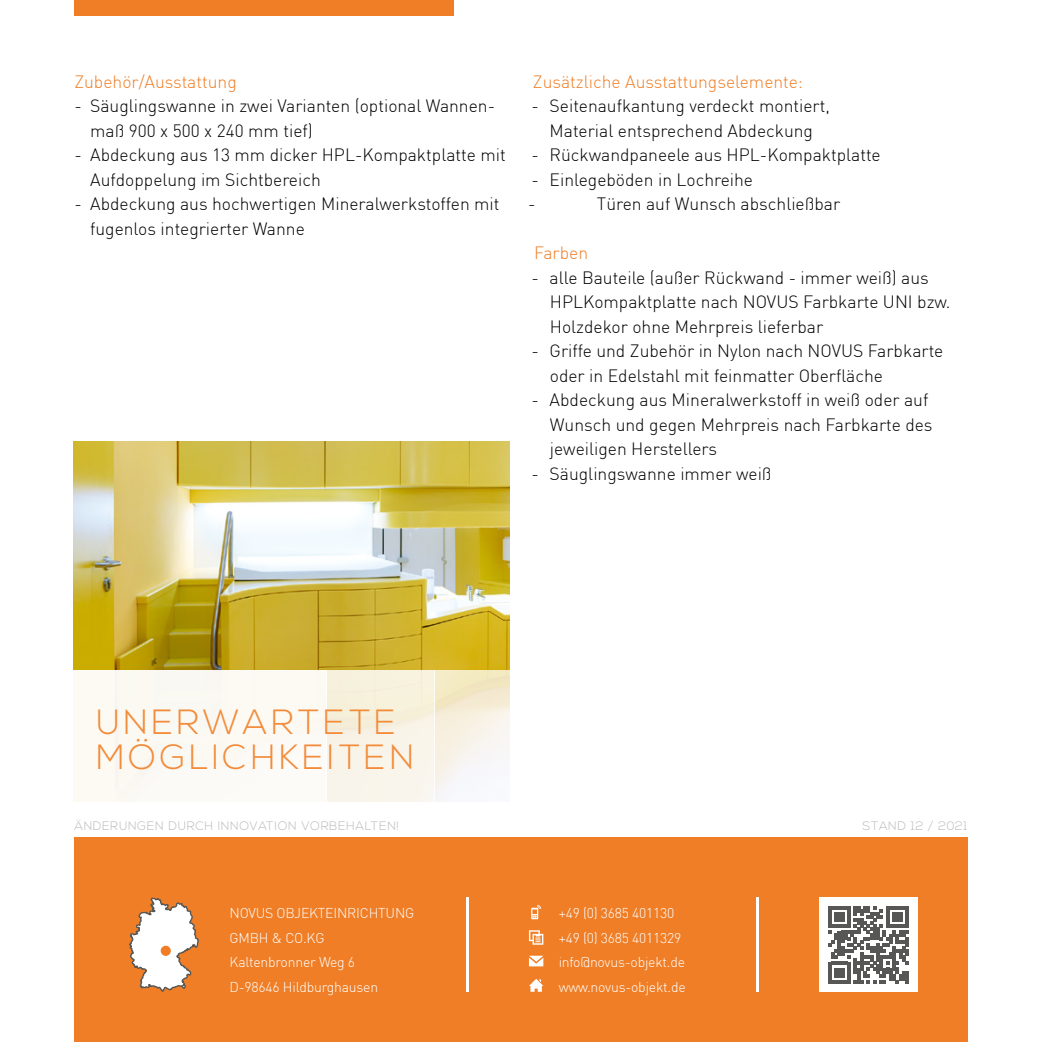
<style>
.page{position:relative;width:1042px;height:1042px;background:#fff}
.page>*{position:absolute;margin:0;border:0;box-sizing:border-box;transform-origin:0 0}
.t1{font:300 35px/35px "Nexa";letter-spacing:.1em;color:#f28c3b}
.t2{font:300 17.5px/24.5px "DIN";color:#000}
.t3{font:300 17.5px "DIN";color:#ef7e26}
.t4{font:300 14px/24.5px "DIN";letter-spacing:-.015em;color:#fff}
.t5{font:300 12.25px "Nexa";letter-spacing:.05em;color:#beb9b9}
</style>
<div class="page">
<img style="left:74px;top:441px;width:436px;height:229px">
<div style="left:74px;top:0;width:380px;height:15px;background:#ef7e26"></div>
<div style="left:74px;top:837px;width:893px;height:205px;background:#ef7e26"></div>
<svg style="left:129px;top:897px;width:70px;height:95px"></svg>
<div style="left:161px;top:945px;width:10px;height:11px;background:#ef7e26;border-radius:50%"></div>
<hr style="left:466px;top:897px;width:2px;height:95px;background:#fff">
<hr style="left:756px;top:897px;width:3px;height:95px;background:#fff">
<div style="left:819px;top:897px;width:98px;height:95px;background:#fff"></div>
<svg style="left:828px;top:906px;width:80px;height:77px"></svg>
<svg style="left:529px;top:930px;width:14px;height:14px"></svg>
<svg style="left:531px;top:905px;width:10px;height:14px"></svg>
<svg style="left:529px;top:955px;width:14px;height:11px"></svg>
<svg style="left:529px;top:979px;width:14px;height:13px"></svg>
<div style="left:67px;top:670px;width:259px;height:131px;background:#fcfaf2"></div>
<div style="left:326px;top:670px;width:108px;height:131px;background:linear-gradient(to right,#f7f1e1,#f9f4e6)"></div>
<svg style="left:435px;top:670px;width:75px;height:131px"></svg>
<p class="t3" style="left:74px;top:70px;width:164px">Zubehör/Ausstattung</p>
<p class="t2" style="left:90px;top:93px;width:406px;text-indent:-16px">- Säuglingswanne in zwei Varianten (optional Wannen&shy;maß 900 x 500 x 240 mm tief)</p>
<p class="t2" style="left:90px;top:142px;width:417px;text-indent:-16px">- Abdeckung aus 13 mm dicker HPL-Kompaktplatte mit<br>Aufdoppelung im Sichtbereich</p>
<p class="t2" style="left:90px;top:191px;width:411px;text-indent:-16px">- Abdeckung aus hochwertigen Mineralwerkstoffen mit fugenlos integrierter Wanne</p>
<p class="t3" style="left:533px;top:70px;width:272px">Zusätzliche Ausstattungselemente:</p>
<p class="t2" style="left:531px;top:93px;width:300px;text-align:center">- Seitenaufkantung verdeckt montiert,<br>Material entsprechend Abdeckung</p>
<p class="t2" style="left:531px;top:142px;width:351px">- Rückwandpaneele aus HPL-Kompaktplatte</p>
<p class="t2" style="left:528px;top:167px;width:227px">- Einlegeböden in Lochreihe -</p>
<p class="t2" style="left:597px;top:191px;width:245px">Türen auf Wunsch abschließbar</p>
<p class="t3" style="left:534px;top:242px;width:56px">Farben</p>
<p class="t2" style="left:550px;top:265px;width:402px;text-indent:-18px">- alle Bauteile (außer Rückwand - immer weiß) aus<br>HPLKompaktplatte nach NOVUS Farbkarte UNI bzw.<br>Holzdekor ohne Mehrpreis lieferbar</p>
<p class="t2" style="left:550px;top:338px;width:395px;text-indent:-18px">- Griffe und Zubehör in Nylon nach NOVUS Farbkarte oder in Edelstahl mit feinmatter Oberfläche</p>
<p class="t2" style="left:550px;top:387px;width:384px;text-indent:-18px">- Abdeckung aus Mineralwerkstoff in weiß oder auf<br>Wunsch und gegen Mehrpreis nach Farbkarte des jeweiligen Herstellers</p>
<p class="t2" style="left:531px;top:461px;width:242px">- Säuglingswanne immer weiß</p>
<h1 class="t1" style="left:96px;top:706px;width:320px">UNERWARTETE<br>MÖGLICHKEITEN</h1>
<p class="t5" style="left:74px;top:818px;width:326px">ÄNDERUNGEN DURCH INNOVATION VORBEHALTEN!</p>
<p class="t5" style="left:862px;top:818px;width:106px">STAND 12 / 2021</p>
<p class="t4" style="left:230px;top:900px;width:186px">NOVUS OBJEKTEINRICHTUNG<br>GMBH &amp; CO.KG<br>Kaltenbronner Weg 6<br>D-98646 Hildburghausen</p>
<p class="t4" style="left:559px;top:900px;width:128px">+49 (0) 3685 401130 +49 (0) 3685 4011329 info@novus-objekt.de www.novus-objekt.de</p>
</div>
